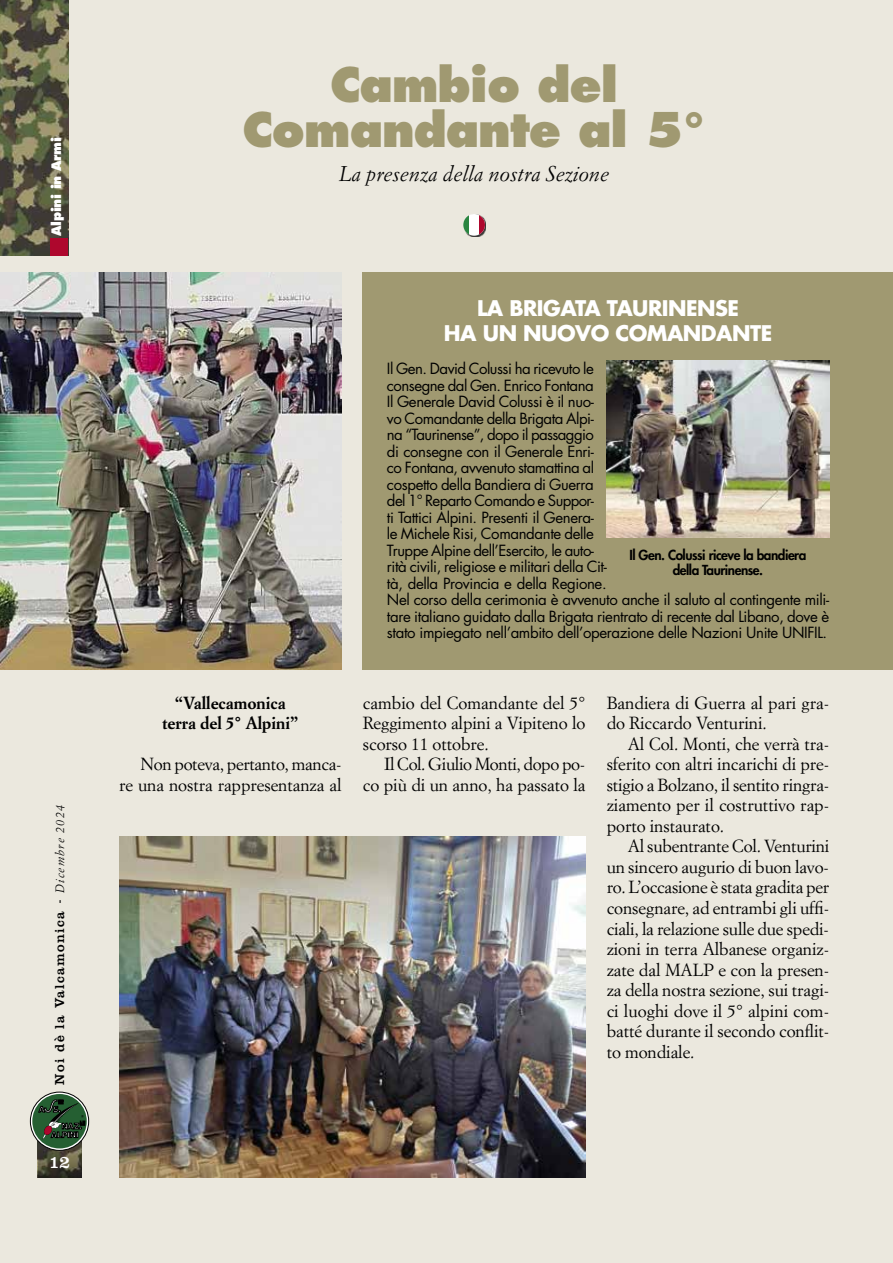
<style>
.page{position:relative;width:893px;height:1263px;background:#ebe8de}
.page>*{position:absolute;margin:0;border:0;box-sizing:border-box;transform-origin:0 0}
.t1{font:800 46.5px/45px "Futura Std";letter-spacing:-.025em;color:#a09971;text-align:center}
.t2{font:700 21px/25.2px "Futura Std";letter-spacing:-.025em;color:#fff;text-align:center}
.t3{font:italic 21px "Simoncini Garamond Std";color:#000}
.t4{font:18px "Clarendon LT Std";color:#fff}
.t5{font:17.25px/20.5px "Simoncini Garamond Std";letter-spacing:-.005em;color:#000;text-align:justify}
.t6{font:700 17.25px/20.5px "Simoncini Garamond Std";letter-spacing:-.005em;color:#000;text-align:center}
.t7{font:15px/16.5px "Futura Std";letter-spacing:-.025em;color:#000}
.t8{font:800 13.5px/15px "Futura Std";letter-spacing:-.035em;color:#000;text-align:center}
.t9{font:13.5px "Clarendon LT Std";letter-spacing:.1em;color:#000}
.t10{font:800 12.75px "Futura Std";letter-spacing:-.025em;color:#fff}
.s1{font-family:"Trebuchet MS"}
.s2{font-family:"Simoncini Garamond Std";font-style:italic;font-size:12px}
</style>
<div class="page">
<svg style="left:38px;top:1141px;width:43px;height:37px"></svg>
<img style="left:0;top:0;width:68px;height:255px">
<svg style="left:30px;top:1092px;width:59px;height:58px"></svg>
<div style="left:30px;top:1092px;width:59px;height:58px;border:1px solid #000;border-radius:50%"></div>
<div style="left:32px;top:1094px;width:55px;height:54px;background:#255f32;border-radius:50%"></div>
<svg style="left:38px;top:1100px;width:47px;height:39px"></svg>
<div style="left:51px;top:238px;width:17px;height:17px;background:#ae072d"></div>
<div style="left:464px;top:214px;width:22px;height:23px;background:#000;opacity:.75"></div>
<div style="left:463px;top:214px;width:22px;height:22px;background:#fff;border-radius:50%"></div>
<svg style="left:479px;top:214px;width:6px;height:22px"></svg>
<svg style="left:463px;top:214px;width:6px;height:22px"></svg>
<div style="left:363px;top:272px;width:530px;height:397px;background:#a09971"></div>
<img style="left:0;top:272px;width:342px;height:397px">
<img style="left:119px;top:836px;width:466px;height:342px">
<img style="left:607px;top:360px;width:222px;height:178px">
<p class="t10" style="left:48px;top:236px;width:100px;rotate:-90deg">Alpini in Armi</p>
<p class="t9" style="left:52px;top:1084px;width:281px;rotate:-90deg">Noi dè la Valcamonica <span class="s1">-</span> <span class="s2">Dicembre 2024</span></p>
<p class="t4" style="left:49px;top:1151px;width:23px">12</p>
<h1 class="t1" style="left:243px;top:62px;width:465px">Cambio del<br>Comandante al 5°</h1>
<p class="t3" style="left:339px;top:161px;width:271px">La presenza della nostra Sezione</p>
<p class="t6" style="left:162px;top:693px;width:138px">“Vallecamonica terra del 5° Alpini”</p>
<p class="t5" style="left:119px;top:753px;width:224px;text-align:right">Non poteva, pertanto, manca-<br>re una nostra rappresentanza al</p>
<p class="t2" style="left:444px;top:295px;width:330px">LA BRIGATA TAURINENSE<br>HA UN NUOVO COMANDANTE</p>
<p class="t7" style="left:387px;top:361px;width:444px">Il Gen. David Colussi ha ricevuto le<br>consegne dal Gen. Enrico Fontana<br>Il Generale David Colussi è il nuo-<br>vo Comandante della Brigata Alpi-<br>na “Taurinense”, dopo il passaggio<br>di consegne con il Generale Enri-<br>co Fontana, avvenuto stamattina al<br>cospetto della Bandiera di Guerra<br>del 1° Reparto Comando e Suppor-<br>ti Tattici Alpini. Presenti il Genera-<br>le Michele Risi, Comandante delle<br>Truppe Alpine dell’Esercito, le auto-<br>rità civili, religiose e militari della Cit-<br>tà, della Provincia e della Regione.<br>Nel corso della cerimonia è avvenuto anche il saluto al contingente mili&shy;tare italiano guidato dalla Brigata rientrato di recente dal Libano, dove è stato impiegato nell’ambito dell’operazione delle Nazioni Unite UNIFIL.</p>
<p class="t8" style="left:629px;top:547px;width:178px">Il Gen. Colussi riceve la bandiera della Taurinense.</p>
<p class="t5" style="left:363px;top:692px;width:224px">cambio del Comandante del 5° Reggimento alpini a Vipiteno lo scorso 11 ottobre.</p>
<p class="t5" style="left:363px;top:753px;width:224px;text-align:right">Il Col. Giulio Monti, dopo po-<br>co più di un anno, ha passato la</p>
<p class="t5" style="left:607px;top:692px;width:224px">Bandiera di Guerra al pari gra&shy;do Riccardo Venturini.</p>
<p class="t5" style="left:607px;top:733px;width:224px;text-indent:21px">Al Col. Monti, che verrà tra&shy;sferito con altri incarichi di pre&shy;stigio a Bolzano, il sentito ringra&shy;ziamento per il costruttivo rap&shy;porto instaurato.</p>
<p class="t5" style="left:607px;top:836px;width:224px;text-indent:21px">Al subentrante Col. Venturini un sincero augurio di buon lavo&shy;ro. L’occasione è stata gradita per consegnare, ad entrambi gli uffi&shy;ciali, la relazione sulle due spedi&shy;zioni in terra Albanese organiz&shy;zate dal MALP e con la presen&shy;za della nostra sezione, sui tragi&shy;ci luoghi dove il 5° alpini com&shy;batté durante il secondo conflit&shy;to mondiale.</p>
</div>
